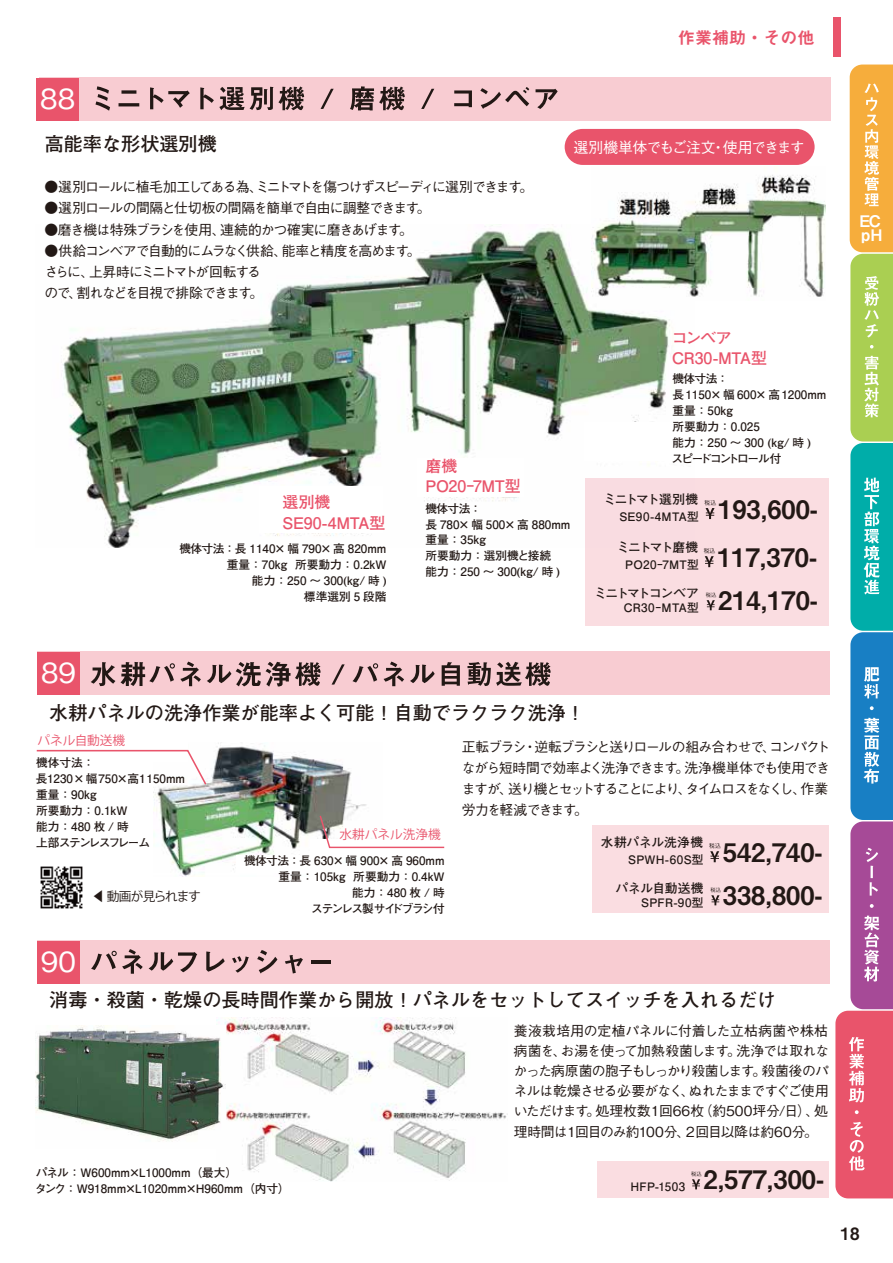
<style>
.page{position:relative;width:893px;height:1263px;background:#fff}
.page>*{position:absolute;margin:0;border:0;box-sizing:border-box;transform-origin:0 0}
.t1{font:500 27.6px "Gothic BBB Pro";color:#fff}
.t2{font:25.5px "Midashi Go Pro MB31";color:#221815}
.t3{font:700 19.2px "Futo Go B101 Pro";color:#221815}
.t4{font:16.95px "Midashi Go Pro MB31";color:#e9546b}
.t5{font:16.95px "Midashi Go Pro MB31";color:#221815}
.t6{font:700 15.9px/20.2px "Futo Go B101 Pro";letter-spacing:-.02em;color:#e9546b}
.t7{font:15.9px/13.8px "Midashi Go Pro MB31";color:#fff}
.t8{font:500 14.85px "Gothic BBB Pro";letter-spacing:-.055em;color:#fff}
.t9{font:500 13.8px/21.3px "Gothic BBB Pro";letter-spacing:-.085em;color:#221815}
.t10{font:500 13.8px "Gothic BBB Pro";letter-spacing:-.11em;color:#221815}
.t11{font:700 12.75px "Futo Go B101 Pro";letter-spacing:-.115em;color:#221815}
.t12{font:700 12.75px "Futo Go B101 Pro";letter-spacing:-.005em;color:#221815}
.t13{font:700 12.75px "Futo Go B101 Pro";letter-spacing:-.1em;color:#221815}
.t14{font:700 12.75px "Futo Go B101 Pro";letter-spacing:-.04em;color:#221815}
.t15{font:700 12.75px "Futo Go B101 Pro";letter-spacing:-.125em;color:#221815}
.t16{font:12.6px "Koz Go Pr 6 N";color:#e9546b}
.t17{font:12.6px "Koz Go Pr 6 N";letter-spacing:-.09em;color:#221815}
.t18{font:700 11.7px/15.9px "Futo Go B101 Pro";color:#221815}
.t19{font:700 11.7px "Futo Go B101 Pro";letter-spacing:.02em;color:#221815}
.t20{font:700 11.7px "Futo Go B101 Pro";letter-spacing:.03em;color:#221815}
.t21{font:500 5.85px "Gothic BBB Pro";color:#221815}
.t22{font:500 5.25px "Gothic BBB Pro";color:#221815}
</style>
<div class="page">
<div style="left:565px;top:129px;width:250px;height:36px;background:#e9546b;border-radius:18px"></div>
<img style="left:63px;top:225px;width:629px;height:322px">
<svg style="left:835px;top:65px;width:58px;height:1133px"></svg>
<div style="left:833px;top:17px;width:7px;height:39px;background:#e9546b"></div>
<div style="left:39px;top:77px;width:792px;height:44px;background:#f8ccd2"></div>
<div style="left:36px;top:78px;width:43px;height:43px;background:#e9546b"></div>
<svg style="left:95px;top:86px;width:15px;height:25px"></svg>
<svg style="left:121px;top:90px;width:15px;height:4px"></svg>
<hr style="left:119px;top:103px;width:20px;height:3px;background:#221815">
<svg style="left:150px;top:87px;width:40px;height:22px"></svg>
<svg style="left:200px;top:87px;width:104px;height:23px"></svg>
<svg style="left:321px;top:89px;width:13px;height:20px"></svg>
<svg style="left:350px;top:86px;width:55px;height:24px"></svg>
<svg style="left:421px;top:89px;width:13px;height:20px"></svg>
<svg style="left:454px;top:90px;width:18px;height:17px"></svg>
<svg style="left:480px;top:87px;width:49px;height:22px"></svg>
<svg style="left:536px;top:89px;width:22px;height:20px"></svg>
<div style="left:585px;top:478px;width:243px;height:147px;background:#fadde1"></div>
<div style="left:592px;top:825px;width:237px;height:88px;background:#fadde1"></div>
<svg style="left:710px;top:851px;width:9px;height:11px"></svg>
<div style="left:38px;top:940px;width:792px;height:44px;background:#f8ccd2"></div>
<div style="left:37px;top:941px;width:43px;height:43px;background:#e9546b"></div>
<svg style="left:91px;top:949px;width:52px;height:25px"></svg>
<svg style="left:149px;top:952px;width:48px;height:20px"></svg>
<svg style="left:206px;top:951px;width:19px;height:21px"></svg>
<svg style="left:232px;top:956px;width:17px;height:17px"></svg>
<svg style="left:257px;top:950px;width:20px;height:23px"></svg>
<svg style="left:285px;top:955px;width:18px;height:18px"></svg>
<hr style="left:311px;top:960px;width:20px;height:3px;background:#221815">
<div style="left:38px;top:651px;width:792px;height:44px;background:#f8ccd2"></div>
<div style="left:37px;top:652px;width:43px;height:43px;background:#e9546b"></div>
<svg style="left:91px;top:662px;width:24px;height:24px"></svg>
<svg style="left:121px;top:662px;width:80px;height:24px"></svg>
<svg style="left:207px;top:662px;width:114px;height:24px"></svg>
<svg style="left:332px;top:664px;width:13px;height:20px"></svg>
<svg style="left:352px;top:663px;width:26px;height:19px"></svg>
<svg style="left:384px;top:662px;width:20px;height:24px"></svg>
<svg style="left:410px;top:664px;width:25px;height:19px"></svg>
<svg style="left:442px;top:662px;width:18px;height:24px"></svg>
<svg style="left:467px;top:662px;width:84px;height:24px"></svg>
<img style="left:153px;top:743px;width:214px;height:133px">
<div style="left:138px;top:742px;width:50px;height:20px;background:#fff"></div>
<div style="left:236px;top:855px;width:83px;height:17px;background:#fff"></div>
<div style="left:311px;top:839px;width:82px;height:17px;background:#fff"></div>
<div style="left:597px;top:1161px;width:232px;height:37px;background:#fadde1"></div>
<svg style="left:711px;top:895px;width:8px;height:10px"></svg>
<svg style="left:692px;top:1179px;width:8px;height:10px"></svg>
<svg style="left:36px;top:749px;width:172px;height:37px"></svg>
<img style="left:40px;top:866px;width:43px;height:43px">
<svg style="left:318px;top:814px;width:127px;height:35px"></svg>
<svg style="left:705px;top:556px;width:9px;height:11px"></svg>
<svg style="left:705px;top:508px;width:10px;height:11px"></svg>
<svg style="left:707px;top:600px;width:8px;height:10px"></svg>
<img style="left:216px;top:1017px;width:292px;height:165px">
<img style="left:35px;top:1026px;width:191px;height:123px">
<img style="left:592px;top:175px;width:233px;height:125px">
<div style="left:585px;top:422px;width:106px;height:39px;background:#fff"></div>
<div style="left:417px;top:458px;width:106px;height:39px;background:#fff"></div>
<div style="left:259px;top:486px;width:124px;height:47px;background:#fff"></div>
<h1 class="t1" style="left:40px;top:77px;width:36px">88</h1>
<h3 class="t3" style="left:45px;top:128px;width:174px">高能率な形状選別機</h3>
<p class="t10" style="left:45px;top:176px;width:490px">●選別ロールに植毛加工してある為、ミニトマトを傷つけずスピーディに選別できます。</p>
<p class="t9" style="left:45px;top:196px;width:388px">●選別ロールの間隔と仕切板の間隔を簡単で自由に調整できます。</p>
<p class="t9" style="left:45px;top:217px;width:370px">●磨き機は特殊ブラシを使用、連続的かつ確実に磨きあげます。</p>
<p class="t9" style="left:44px;top:238px;width:378px">●供給コンベアで自動的にムラなく供給、能率と精度を高めます。さらに、上昇時にミニトマトが回転する<br>ので、割れなどを目視で排除できます。</p>
<p class="t4" style="left:678px;top:24px;width:138px">作業補助・その他</p>
<p class="t8" style="left:573px;top:136px;width:233px">選別機単体でもご注文・使用できます</p>
<p class="t6" style="left:672px;top:325px;width:97px">コンベア<br>CR30-MTA型</p>
<p class="t6" style="left:282px;top:490px;width:104px">選別機<br>SE90-4MTA型</p>
<p class="t18" style="left:179px;top:539px;width:209px;text-align:right">機体寸法：長 1140×幅 790×高 820mm重量：70kg 所要動力：0.2kW<br>能力：250 ～ 300(ｋｇ/ 時 )<br>標準選別 5 段階</p>
<p class="t6" style="left:425px;top:454px;width:97px">磨機<br>PO20ｰ7MT型</p>
<p class="t18" style="left:425px;top:499px;width:147px">機体寸法：<br>長 780×幅 500×高 880mm重量：35kg<br>所要動力：選別機と接続<br>能力：250 ～ 300(ｋｇ/ 時 )</p>
<p class="t18" style="left:672px;top:369px;width:156px">機体寸法：<br>長1150×幅 600×高1200mm重量：50kg<br>所要動力：0.025<br>能力：250 ～ 300 (ｋｇ/ 時 )<br>スピードコントロール付</p>
<p class="t13" style="left:603px;top:489px;width:97px">ミニトマト選別機</p>
<h2 class="t2" style="left:718px;top:489px;width:101px">193,600-</h2>
<p class="t21" style="left:704px;top:498px;width:13px">税込</p>
<p class="t19" style="left:619px;top:507px;width:81px">SE90-4MTA型</p>
<p class="t15" style="left:617px;top:537px;width:83px">ミニトマト磨機</p>
<h2 class="t2" style="left:717px;top:537px;width:101px">117,370-</h2>
<p class="t21" style="left:704px;top:546px;width:13px">税込</p>
<p class="t19" style="left:625px;top:555px;width:75px">PO20ｰ7MT型</p>
<p class="t11" style="left:594px;top:583px;width:106px">ミニトマトコンベア</p>
<h2 class="t2" style="left:718px;top:580px;width:101px">214,170-</h2>
<p class="t22" style="left:706px;top:591px;width:12px">税込</p>
<p class="t20" style="left:624px;top:598px;width:77px">CR30ｰMTA型</p>
<p class="t7" style="left:858px;top:212px;width:26px">ECｐH</p>
<h1 class="t1" style="left:41px;top:651px;width:36px">89</h1>
<h3 class="t3" style="left:49px;top:697px;width:537px">水耕パネルの洗浄作業が能率よく可能！自動でラクラク洗浄！</h3>
<p class="t16" style="left:38px;top:733px;width:89px">パネル自動送機</p>
<p class="t18" style="left:36px;top:753px;width:151px">機体寸法：<br>長1230×幅750×高１150mm重量：90kg<br>所要動力：0.1kW　<br>能力：480 枚 / 時　<br>上部ステンレスフレーム</p>
<p class="t17" style="left:92px;top:889px;width:110px">◀ 動画が見られます</p>
<p class="t16" style="left:340px;top:827px;width:103px">水耕パネル洗浄機</p>
<p class="t18" style="left:244px;top:851px;width:202px;text-align:right">機体寸法：長 630×幅 900×高 960mm重量：105kg 所要動力：0.4kW<br>能力：480 枚 / 時<br>ステンレス製サイドブラシ付</p>
<p class="t9" style="left:462px;top:734px;width:370px">正転ブラシ・逆転ブラシと送りロールの組み合わせで、コンパクトながら短時間で効率よく洗浄できます。洗浄機単体でも使用できますが、送り機とセットすることにより、タイムロスをなくし、作業労力を軽減できます。</p>
<p class="t12" style="left:601px;top:832px;width:104px">水耕パネル洗浄機</p>
<h2 class="t2" style="left:723px;top:832px;width:101px">542,740-</h2>
<p class="t21" style="left:709px;top:841px;width:13px">税込</p>
<p class="t19" style="left:628px;top:850px;width:77px">SPWH-60S型</p>
<p class="t14" style="left:616px;top:878px;width:90px">パネル自動送機</p>
<h2 class="t2" style="left:723px;top:875px;width:101px">338,800-</h2>
<p class="t22" style="left:710px;top:886px;width:12px">税込</p>
<p class="t18" style="left:641px;top:893px;width:64px">SPFR-90型</p>
<h1 class="t1" style="left:41px;top:940px;width:36px">90</h1>
<h3 class="t3" style="left:49px;top:985px;width:729px">消毒・殺菌・乾燥の長時間作業から開放！パネルをセットしてスイッチを入れるだけ</h3>
<p class="t18" style="left:35px;top:1163px;width:256px;line-height:16.5px">パネル：W600mm×L1000mm（最大）<br>タンク：W918mm×L1020mm×H960mm（内寸）</p>
<p class="t9" style="left:514px;top:1018px;width:317px;line-height:20.2px;text-align:justify">養液栽培用の定植パネルに付着した立枯病菌や株枯病菌を、お湯を使って加熱殺菌します。洗浄では取れなかった病原菌の胞子もしっかり殺菌します。殺菌後のパネルは乾燥させる必要がなく、ぬれたままですぐご使用いただけます。処理枚数１回66枚（約500坪分/日）、処理時間は１回目のみ約100分、２回目以降は約60分。</p>
<h2 class="t2" style="left:703px;top:1159px;width:122px">2,577,300-</h2>
<p class="t22" style="left:691px;top:1170px;width:12px">税込</p>
<p class="t18" style="left:630px;top:1177px;width:56px">HFP-1503</p>
<p class="t5" style="left:841px;top:1220px;width:20px">18</p>
</div>
